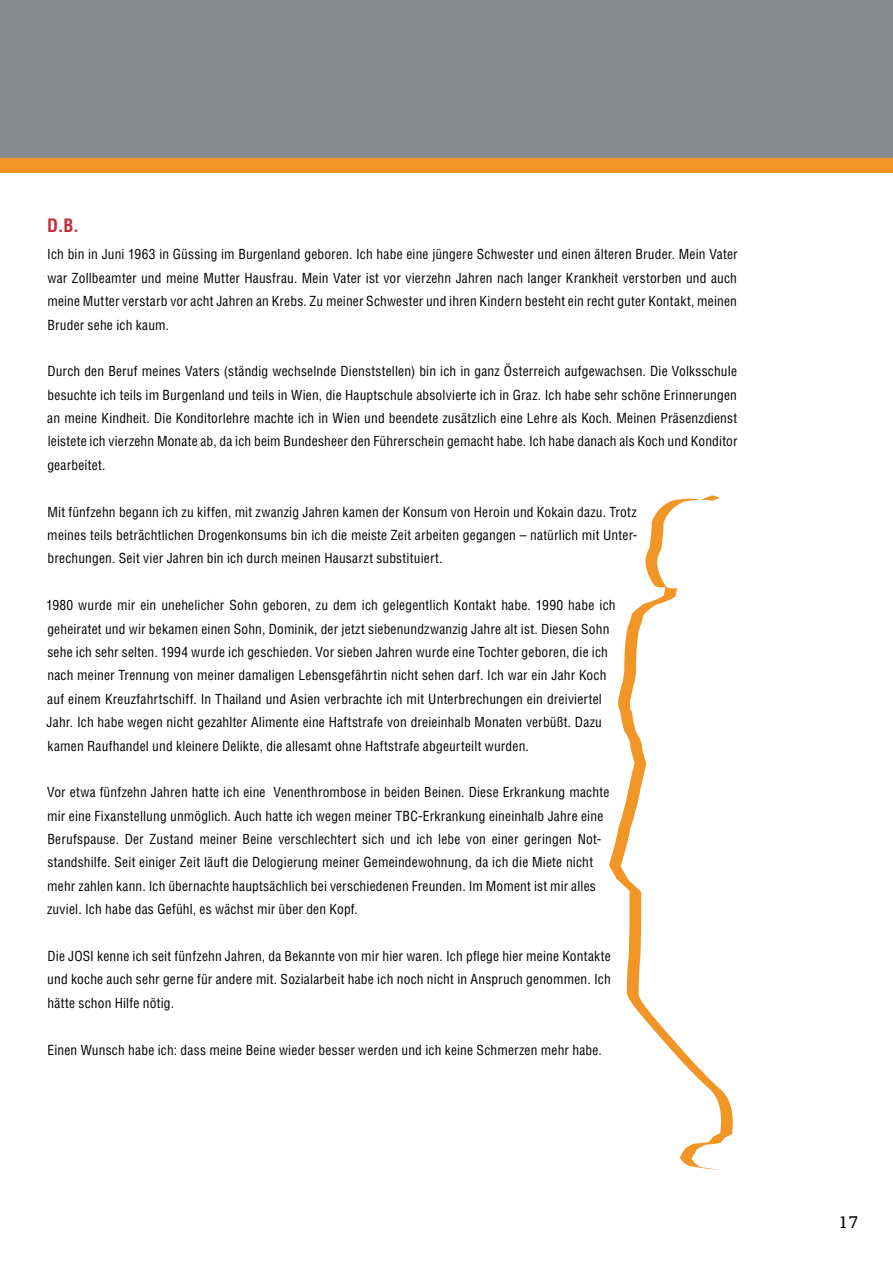
<style>
.page{position:relative;width:893px;height:1263px;background:#fff}
.page>*{position:absolute;margin:0;border:0;box-sizing:border-box;transform-origin:0 0}
.t1{font:700 condensed 18px "Helvetica LT Std";color:#c32e3c}
.t2{font:18px "Egyptienne FLT Std";color:#000}
.t3{font:condensed 13.5px/23.4px "Helvetica LT Std";letter-spacing:.015em;color:#000;text-align:justify}
</style>
<div class="page">
<div style="left:0;top:157px;width:893px;height:16px;background:#f29527"></div>
<div style="left:0;top:0;width:893px;height:157px;background:#87888a"></div>
<svg style="left:621px;top:496px;width:112px;height:674px"></svg>
<div style="left:727px;top:1158px;width:30px;height:41px;background:#fff"></div>
<h1 class="t1" style="left:47px;top:214px;width:33px">D.B.</h1>
<p class="t3" style="left:47px;top:243px;width:692px">Ich bin in Juni 1963 in Güssing im Burgenland geboren. Ich habe eine jüngere Schwester und einen älteren Bruder. Mein Vater war Zollbeamter und meine Mutter Hausfrau. Mein Vater ist vor vierzehn Jahren nach langer Krankheit verstorben und auch meine Mutter verstarb vor acht Jahren an Krebs. Zu meiner Schwester und ihren Kindern besteht ein recht guter Kontakt, meinen Bruder sehe ich kaum.</p>
<p class="t3" style="left:47px;top:360px;width:692px">Durch den Beruf meines Vaters (ständig wechselnde Dienststellen) bin ich in ganz Österreich aufgewachsen. Die Volksschule besuchte ich teils im Burgenland und teils in Wien, die Hauptschule absolvierte ich in Graz. Ich habe sehr schöne Erinnerungen an meine Kindheit. Die Konditorlehre machte ich in Wien und beendete zusätzlich eine Lehre als Koch. Meinen Präsenzdienst leistete ich vierzehn Monate ab, da ich beim Bundesheer den Führerschein gemacht habe. Ich habe danach als Koch und Konditor gearbeitet.</p>
<p class="t3" style="left:47px;top:500px;width:591px">Mit fünfzehn begann ich zu kiffen, mit zwanzig Jahren kamen der Konsum von Heroin und Kokain dazu. Trotz meines teils beträchtlichen Drogenkonsums bin ich die meiste Zeit arbeiten gegangen – natürlich mit Unter&shy;brechungen. Seit vier Jahren bin ich durch meinen Hausarzt substituiert.</p>
<p class="t3" style="left:46px;top:593px;width:571px;text-align:left">1980 wurde mir ein unehelicher Sohn geboren, zu dem ich gelegentlich Kontakt habe. 1990 habe ich geheiratet und wir bekamen einen Sohn, Dominik, der jetzt siebenundzwanzig Jahre alt ist. Diesen Sohn sehe ich sehr selten. 1994 wurde ich geschieden. Vor sieben Jahren wurde eine Tochter geboren, die ich nach meiner Trennung von meiner damaligen Lebensgefährtin nicht sehen darf. Ich war ein Jahr Koch auf einem Kreuzfahrtschiff. In Thailand und Asien verbrachte ich mit Unterbrechungen ein dreiviertel Jahr. Ich habe wegen nicht gezahlter Alimente eine Haftstrafe von dreieinhalb Monaten verbüßt. Dazu kamen Raufhandel und kleinere Delikte, die allesamt ohne Haftstrafe abgeurteilt wurden.</p>
<p class="t3" style="left:47px;top:781px;width:564px;text-align:left">Vor etwa fünfzehn Jahren hatte ich eine Venenthrombose in beiden Beinen. Diese Erkrankung machte mir eine Fixanstellung unmöglich. Auch hatte ich wegen meiner TBC-Erkrankung eineinhalb Jahre eine Berufspause. Der Zustand meiner Beine verschlechtert sich und ich lebe von einer geringen Not&shy;standshilfe. Seit einiger Zeit läuft die Delogierung meiner Gemeindewohnung, da ich die Miete nicht mehr zahlen kann. Ich übernachte hauptsächlich bei verschiedenen Freunden. Im Moment ist mir alles zuviel. Ich habe das Gefühl, es wächst mir über den Kopf.</p>
<p class="t3" style="left:47px;top:944px;width:565px">Die JOSI kenne ich seit fünfzehn Jahren, da Bekannte von mir hier waren. Ich pflege hier meine Kontakte und koche auch sehr gerne für andere mit. Sozialarbeit habe ich noch nicht in Anspruch genommen. Ich hätte schon Hilfe nötig.</p>
<p class="t3" style="left:48px;top:1038px;width:556px">Einen Wunsch habe ich: dass meine Beine wieder besser werden und ich keine Schmerzen mehr habe.</p>
<h1 class="t2" style="left:838px;top:1212px;width:22px">17</h1>
</div>
